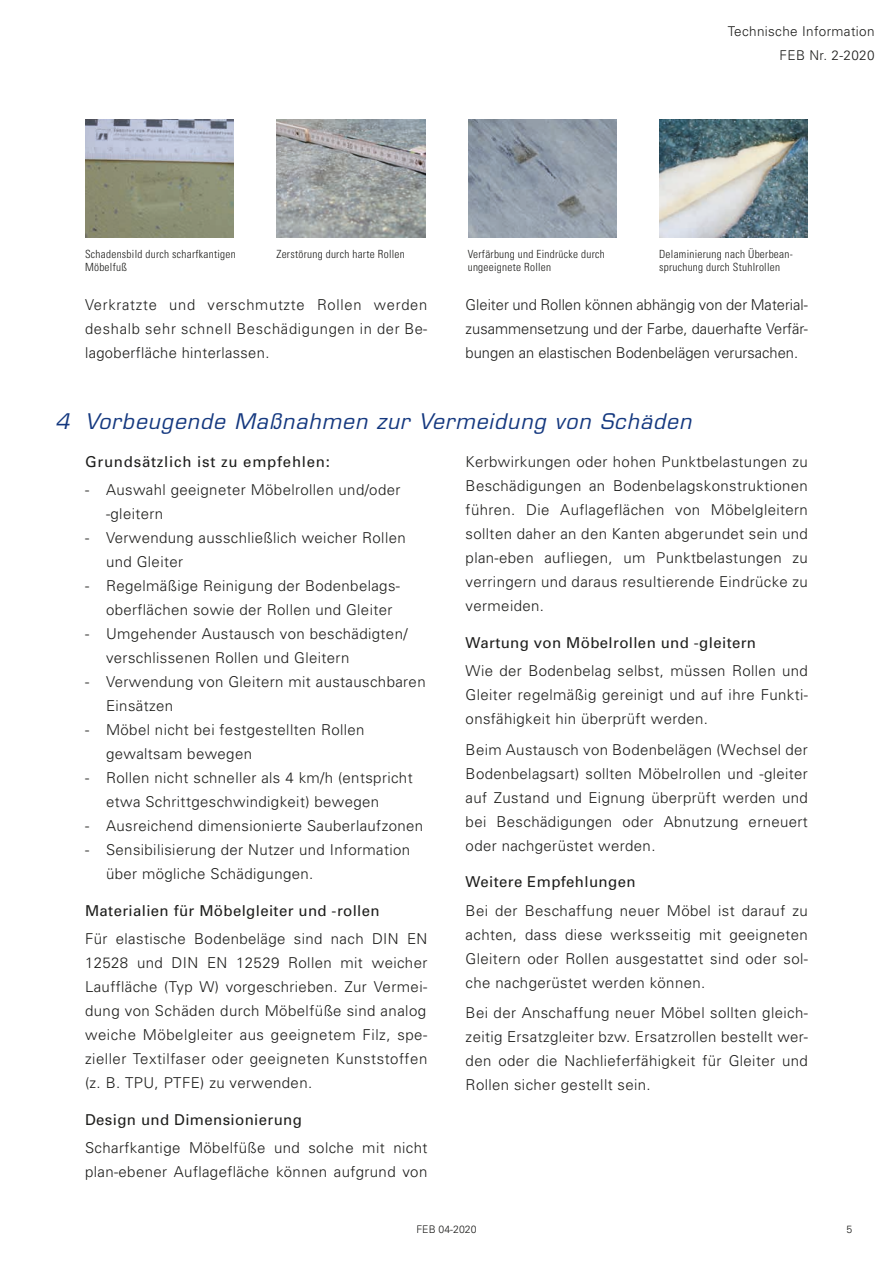
<style>
.page{position:relative;width:893px;height:1263px;background:#fff}
.page>*{position:absolute;margin:0;border:0;box-sizing:border-box;transform-origin:0 0}
.t1{font:italic 21px "Eurostile";letter-spacing:.05em;color:#14387f}
.t2{font:300 15px/24px "Univers";letter-spacing:.025em;color:#1d1d1b}
.t3{font:15px "Univers";letter-spacing:.025em;color:#1d1d1b}
.t4{font:15px "Univers";letter-spacing:.05em;color:#1d1d1b}
.t5{font:300 13.5px/24px "Univers";letter-spacing:.025em;color:#1d1d1b;text-align:right}
.t6{font:300 condensed 11.25px/13.5px "Univers";letter-spacing:.025em;color:#1d1d1b}
.t7{font:300 10.5px "Univers";color:#1d1d1b}
</style>
<div class="page">
<img style="left:85px;top:119px;width:148px;height:119px">
<img style="left:468px;top:119px;width:148px;height:119px">
<img style="left:277px;top:119px;width:148px;height:119px">
<img style="left:659px;top:119px;width:149px;height:119px">
<p class="t5" style="left:728px;top:19px;width:148px">Technische Information<br>FEB Nr. 2-2020</p>
<p class="t6" style="left:85px;top:247px;width:152px">Schadensbild durch scharfkantigen<br>Möbelfuß</p>
<p class="t6" style="left:276px;top:247px;width:130px">Zerstörung durch harte Rollen</p>
<p class="t6" style="left:468px;top:247px;width:139px">Verfärbung und Eindrücke durch ungeeignete Rollen</p>
<p class="t6" style="left:659px;top:247px;width:135px">Delaminierung nach Überbean&shy;spruchung durch Stuhlrollen</p>
<p class="t2" style="left:85px;top:292px;width:344px;text-align:justify">Verkratzte und verschmutzte Rollen werden deshalb sehr schnell Beschädigungen in der Be&shy;lagoberfläche hinterlassen.</p>
<p class="t2" style="left:466px;top:292px;width:344px;text-align:justify">Gleiter und Rollen können abhängig von der Material&shy;zusammensetzung und der Farbe, dauerhafte Verfär&shy;bungen an elastischen Bodenbelägen verursachen.</p>
<h1 class="t1" style="left:55px;top:409px;width:637px">4 Vorbeugende Maßnahmen zur Vermeidung von Schäden</h1>
<p class="t4" style="left:85px;top:452px;width:247px">Grundsätzlich ist zu empfehlen:</p>
<p class="t2" style="left:106px;top:478px;width:296px;text-indent:-21px">- Auswahl geeigneter Möbelrollen und/oder -gleitern</p>
<p class="t2" style="left:106px;top:526px;width:301px;text-indent:-21px">- Verwendung ausschließlich weicher Rollen und Gleiter</p>
<p class="t2" style="left:106px;top:574px;width:296px;text-indent:-21px">- Regelmäßige Reinigung der Bodenbelags&shy;oberflächen sowie der Rollen und Gleiter</p>
<p class="t2" style="left:106px;top:622px;width:303px;text-indent:-21px">- Umgehender Austausch von beschädigten/ verschlissenen Rollen und Gleitern</p>
<p class="t2" style="left:106px;top:670px;width:321px;text-indent:-21px">- Verwendung von Gleitern mit austauschbaren<br>Einsätzen</p>
<p class="t2" style="left:106px;top:718px;width:260px;text-indent:-21px">- Möbel nicht bei festgestellten Rollen gewaltsam bewegen</p>
<p class="t2" style="left:106px;top:766px;width:308px;text-indent:-21px">- Rollen nicht schneller als 4 km/h (entspricht etwa Schrittgeschwindigkeit) bewegen</p>
<p class="t2" style="left:85px;top:814px;width:340px">- Ausreichend dimensionierte Sauberlaufzonen</p>
<p class="t2" style="left:106px;top:838px;width:306px;text-indent:-21px">- Sensibilisierung der Nutzer und Information über mögliche Schädigungen.</p>
<p class="t3" style="left:85px;top:901px;width:296px">Materialien für Möbelgleiter und -rollen</p>
<p class="t2" style="left:85px;top:927px;width:344px;text-align:justify">Für elastische Bodenbeläge sind nach DIN EN 12528 und DIN EN 12529 Rollen mit weicher Lauffläche (Typ W) vorgeschrieben. Zur Vermei&shy;dung von Schäden durch Möbelfüße sind analog weiche Möbelgleiter aus geeignetem Filz, spe&shy;zieller Textilfaser oder geeigneten Kunststoffen (z. B. TPU, PTFE) zu verwenden.</p>
<p class="t3" style="left:85px;top:1110px;width:218px">Design und Dimensionierung</p>
<p class="t2" style="left:85px;top:1136px;width:344px">Scharfkantige Möbelfüße und solche mit nicht plan-ebener Auflagefläche können aufgrund von</p>
<p class="t2" style="left:466px;top:449px;width:344px;text-align:justify">Kerbwirkungen oder hohen Punktbelastungen zu Beschädigungen an Bodenbelagskonstruktionen führen. Die Auflageflächen von Möbelgleitern sollten daher an den Kanten abgerundet sein und plan-eben aufliegen, um Punktbelastungen zu verringern und daraus resultierende Eindrücke zu vermeiden.</p>
<p class="t3" style="left:466px;top:633px;width:292px">Wartung von Möbelrollen und -gleitern</p>
<p class="t2" style="left:466px;top:658px;width:344px;text-align:justify">Wie der Bodenbelag selbst, müssen Rollen und Gleiter regelmäßig gereinigt und auf ihre Funkti&shy;onsfähigkeit hin überprüft werden.</p>
<p class="t2" style="left:466px;top:737px;width:344px;text-align:justify">Beim Austausch von Bodenbelägen (Wechsel der Bodenbelagsart) sollten Möbelrollen und -gleiter auf Zustand und Eignung überprüft werden und bei Beschädigungen oder Abnutzung erneuert oder nachgerüstet werden.</p>
<p class="t3" style="left:466px;top:873px;width:171px">Weitere Empfehlungen</p>
<p class="t2" style="left:466px;top:898px;width:344px;text-align:justify">Bei der Beschaffung neuer Möbel ist darauf zu achten, dass diese werksseitig mit geeigneten Gleitern oder Rollen ausgestattet sind oder sol&shy;che nachgerüstet werden können.</p>
<p class="t2" style="left:466px;top:1000px;width:344px;text-align:justify">Bei der Anschaffung neuer Möbel sollten gleich&shy;zeitig Ersatzgleiter bzw. Ersatzrollen bestellt wer&shy;den oder die Nachlieferfähigkeit für Gleiter und Rollen sicher gestellt sein.</p>
<p class="t7" style="left:416px;top:1223px;width:62px">FEB 04-2020</p>
<p class="t7" style="left:846px;top:1223px;width:7px">5</p>
</div>
